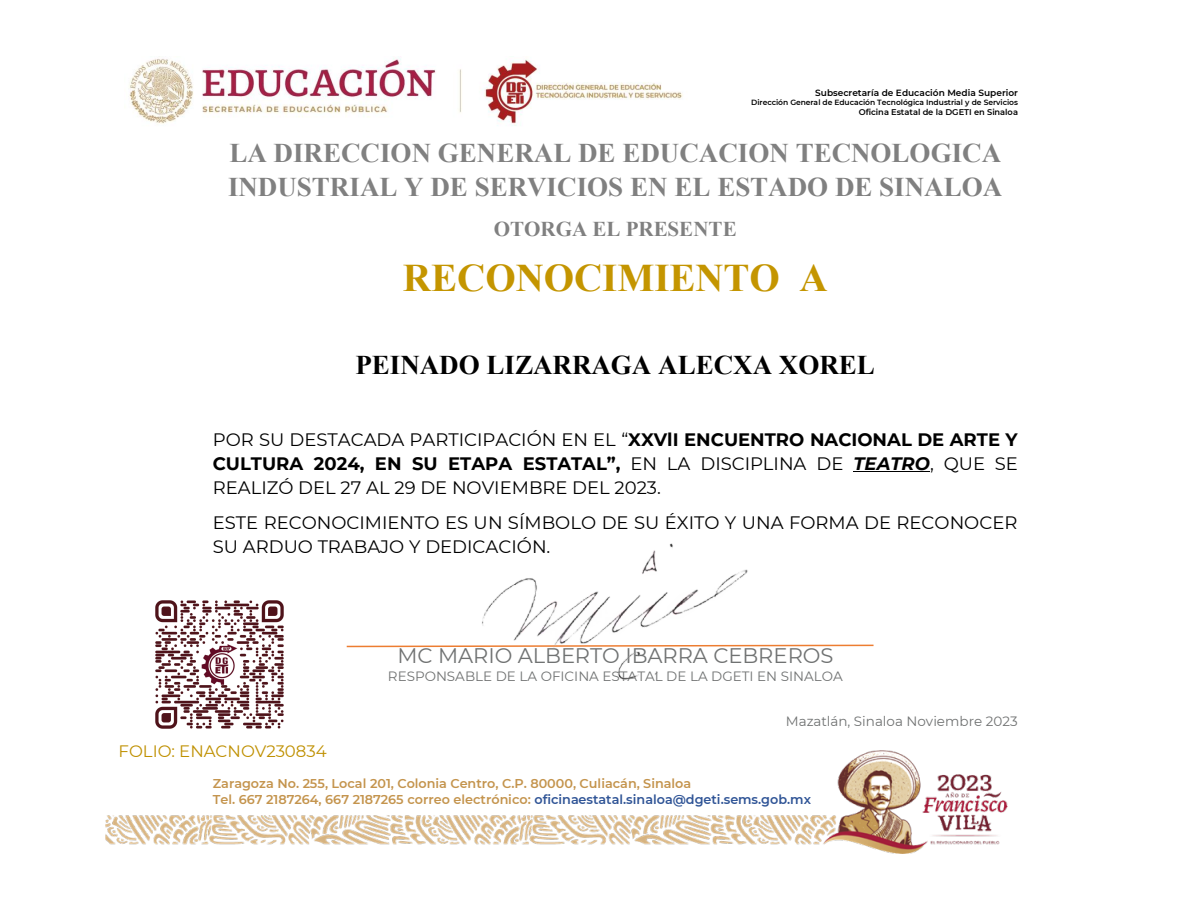
<style>
.page{position:relative;width:1188px;height:918px;background:#fff}
.page>*{position:absolute;margin:0;border:0;box-sizing:border-box;transform-origin:0 0}
.t1{font:700 39px "Times New Roman";color:#c49500}
.t2{font:700 27px/33.9px "Times New Roman";color:#808080}
.t3{font:700 27px "Times New Roman";color:#000}
.t4{font:21px "Montserrat";color:#707272}
.t5{font:700 21px "Times New Roman";color:#808080}
.t6{font:18px/23.7px "Montserrat";color:#000;text-align:justify}
.t7{font:16.5px "Montserrat";color:#bf9000}
.t8{font:13.5px "Montserrat";color:#707272}
.t9{font:600 12.75px/15.9px "Montserrat";color:#c4944d}
.t10{font:600 9px "Montserrat";color:#000}
.t11{font:600 8.25px "Montserrat";color:#000}
.t12{font:600 7.5px "Montserrat";letter-spacing:-.005em;color:#000}
.s1{font-weight:700}
.s2{font-weight:700;font-style:italic}
.s3{color:#2f5496}
</style>
<div class="page">
<img style="left:129px;top:56px;width:554px;height:70px">
<img style="left:106px;top:750px;width:901px;height:103px">
<hr style="left:853px;top:471px;width:77px;height:1px;background:#000">
<svg style="left:346px;top:644px;width:528px;height:4px"></svg>
<img style="left:481px;top:543px;width:269px;height:137px">
<img style="left:155px;top:600px;width:129px;height:129px">
<p class="t10" style="left:815px;top:86px;width:204px">Subsecretaría de Educación Media Superior</p>
<p class="t12" style="left:751px;top:97px;width:268px">Dirección General de Educación Tecnológica Industrial y de Servicios</p>
<p class="t11" style="left:859px;top:106px;width:161px">Oficina Estatal de la DGETI en Sinaloa</p>
<h2 class="t2" style="left:228px;top:136px;width:776px">LA DIRECCION GENERAL DE EDUCACION TECNOLOGICA<br>INDUSTRIAL Y DE SERVICIOS EN EL ESTADO DE SINALOA</h2>
<p class="t5" style="left:494px;top:214px;width:244px">OTORGA EL PRESENTE</p>
<h1 class="t1" style="left:403px;top:250px;width:426px">RECONOCIMIENTO A</h1>
<h2 class="t3" style="left:355px;top:346px;width:521px">PEINADO LIZARRAGA ALECXA XOREL</h2>
<p class="t6" style="left:213px;top:428px;width:807px">POR SU DESTACADA PARTICIPACIÓN EN EL “<span class="s1">XXVlI ENCUENTRO NACIONAL DE ARTE Y CULTURA 2024, EN SU ETAPA ESTATAL”,</span> EN LA DISCIPLINA DE <span class="s2">TEATRO</span>, QUE SE REALIZÓ DEL 27 AL 29 DE NOVIEMBRE DEL 2023.</p>
<p class="t6" style="left:213px;top:511px;width:806px">ESTE RECONOCIMIENTO ES UN SÍMBOLO DE SU ÉXITO Y UNA FORMA DE RECONOCER<br>SU ARDUO TRABAJO Y DEDICACIÓN.</p>
<p class="t7" style="left:119px;top:739px;width:210px">FOLIO: ENACNOV230834</p>
<p class="t4" style="left:397px;top:641px;width:438px">MC MARIO ALBERTO IBARRA CEBREROS</p>
<p class="t8" style="left:388px;top:667px;width:456px">RESPONSABLE DE LA OFICINA ESTATAL DE LA DGETI EN SINALOA</p>
<p class="t8" style="left:786px;top:712px;width:234px">Mazatlán, Sinaloa Noviembre 2023</p>
<p class="t9" style="left:213px;top:775px;width:600px">Zaragoza No. 255, Local 201, Colonia Centro, C.P. 80000, Culiacán, Sinaloa<br>Tel. 667 2187264, 667 2187265 correo electrónico: <span class="s3">oficinaestatal.sinaloa@dgeti.sems.gob.mx</span></p>
</div>
